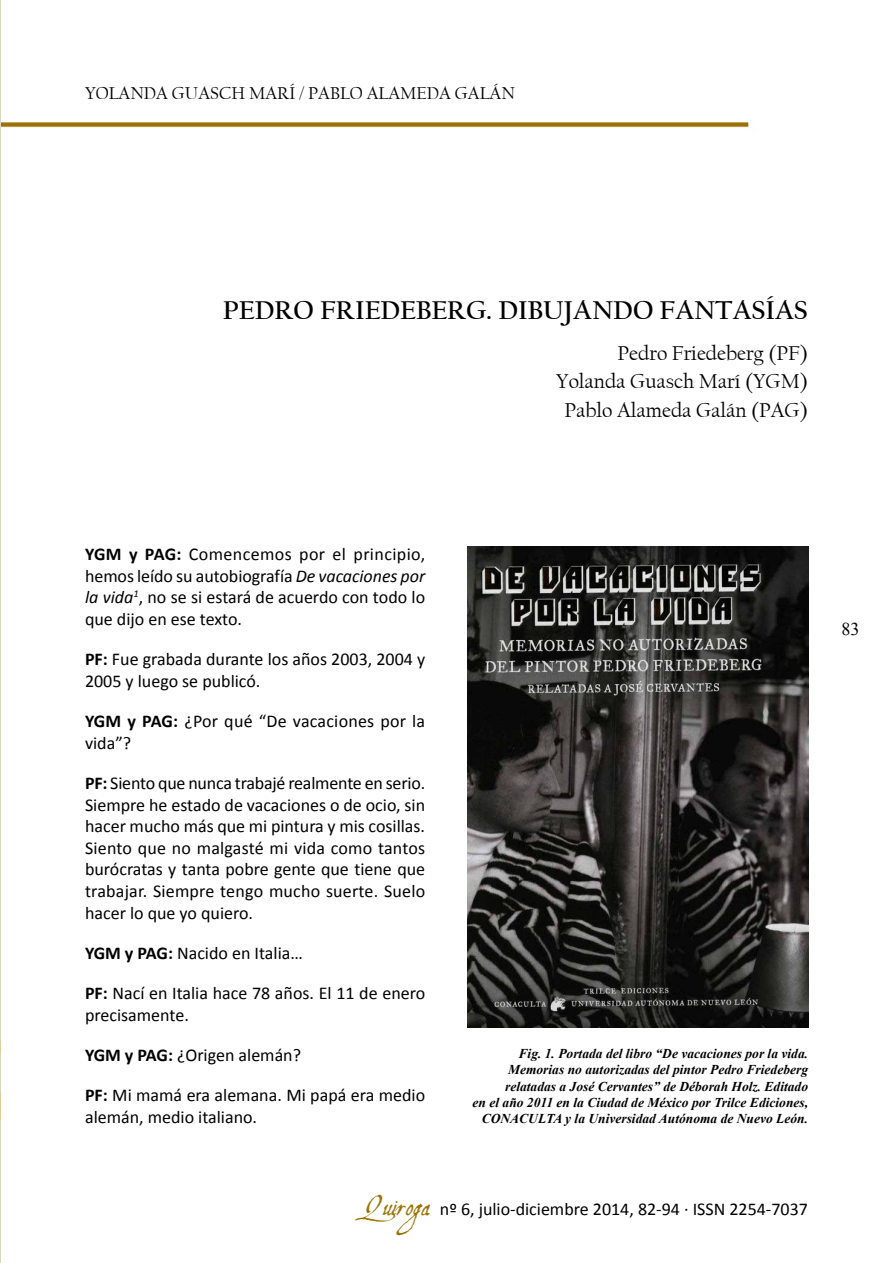
<style>
.page{position:relative;width:893px;height:1263px;background:#fff}
.page>*{position:absolute;margin:0;border:0;box-sizing:border-box;transform-origin:0 0}
.t1{font:700 27px "Californian FB";color:#000}
.t2{font:21px "Californian FB";color:#000}
.cuerpo_de_texto{font:18px/21.6px "Calibri";color:#000}
.t3{font:18px "Californian FB";color:#000}
.t4{font:18px "Times New Roman";color:#000}
.pie_de_foto{font:italic 700 13.5px/16.2px "Times New Roman";color:#000;text-align:right}
.s1{font-weight:700}
.s2{font-style:italic}
.s3{font-family:"Aquiline";font-size:27px;color:#9b7305}
</style>
<div class="page">
<img style="left:0;top:0;width:749px;height:128px">
<img style="left:0;top:1px;width:1px;height:1262px">
<img style="left:468px;top:546px;width:340px;height:481px">
<p class="t3" style="left:85px;top:83px;width:430px">Yolanda Guasch Marí / PABLO ALAMEDA GALÁN</p>
<p class="t1" style="left:223px;top:294px;width:587px">PEDRO FRIEDEBERG. DIBUJANDO FANTASÍAS</p>
<p class="t2" style="left:618px;top:341px;width:192px">Pedro Friedeberg (PF)</p>
<p class="t2" style="left:556px;top:370px;width:253px">Yolanda Guasch Marí (YGM)</p>
<p class="t2" style="left:565px;top:398px;width:245px">Pablo Alameda Galán (PAG)</p>
<p class="cuerpo_de_texto" style="left:85px;top:542px;width:342px;text-align:justify"><span class="s1">YGM y PAG:</span> Comencemos por el principio, hemos leído su autobiografía <span class="s2">De vacaciones por la vida</span><sup>1</sup>, no se si estará de acuerdo con todo lo que dijo en ese texto.</p>
<p class="cuerpo_de_texto" style="left:85px;top:647px;width:342px"><span class="s1">PF:</span> Fue grabada durante los años 2003, 2004 y<br>2005 y luego se publicó.</p>
<p class="cuerpo_de_texto" style="left:85px;top:709px;width:342px"><span class="s1">YGM y PAG:</span> ¿Por qué “De vacaciones por la vida”?</p>
<p class="cuerpo_de_texto" style="left:85px;top:771px;width:342px;text-align:justify"><span class="s1">PF:</span> Siento que nunca trabajé realmente en serio.<br>Siempre he estado de vacaciones o de ocio, sin hacer mucho más que mi pintura y mis cosillas.<br>Siento que no malgasté mi vida como tantos burócratas y tanta pobre gente que tiene que trabajar. Siempre tengo mucho suerte. Suelo hacer lo que yo quiero.</p>
<p class="cuerpo_de_texto" style="left:85px;top:941px;width:219px"><span class="s1">YGM y PAG:</span> Nacido en Italia…</p>
<p class="cuerpo_de_texto" style="left:85px;top:981px;width:342px"><span class="s1">PF:</span> Nací en Italia hace 78 años. El 11 de enero precisamente.</p>
<p class="cuerpo_de_texto" style="left:85px;top:1043px;width:218px"><span class="s1">YGM y PAG:</span> ¿Origen alemán?</p>
<p class="cuerpo_de_texto" style="left:85px;top:1084px;width:342px"><span class="s1">PF:</span> Mi mamá era alemana. Mi papá era medio alemán, medio italiano.</p>
<p class="pie_de_foto" style="left:473px;top:1045px;width:337px">Fig. 1. Portada del libro “De vacaciones por la vida.<br>Memorias no autorizadas del pintor Pedro Friedeberg relatadas a José Cervantes” de Déborah Holz. Editado<br>en el año 2011 en la Ciudad de México por Trilce Ediciones, CONACULTA y la Universidad Autónoma de Nuevo León.</p>
<p class="cuerpo_de_texto" style="left:364px;top:1197px;width:446px"><span class="s3">Quiroga</span> nº 6, julio-diciembre 2014, 82-94 · ISSN 2254-7037</p>
<p class="t4" style="left:841px;top:616px;width:19px">83</p>
</div>
